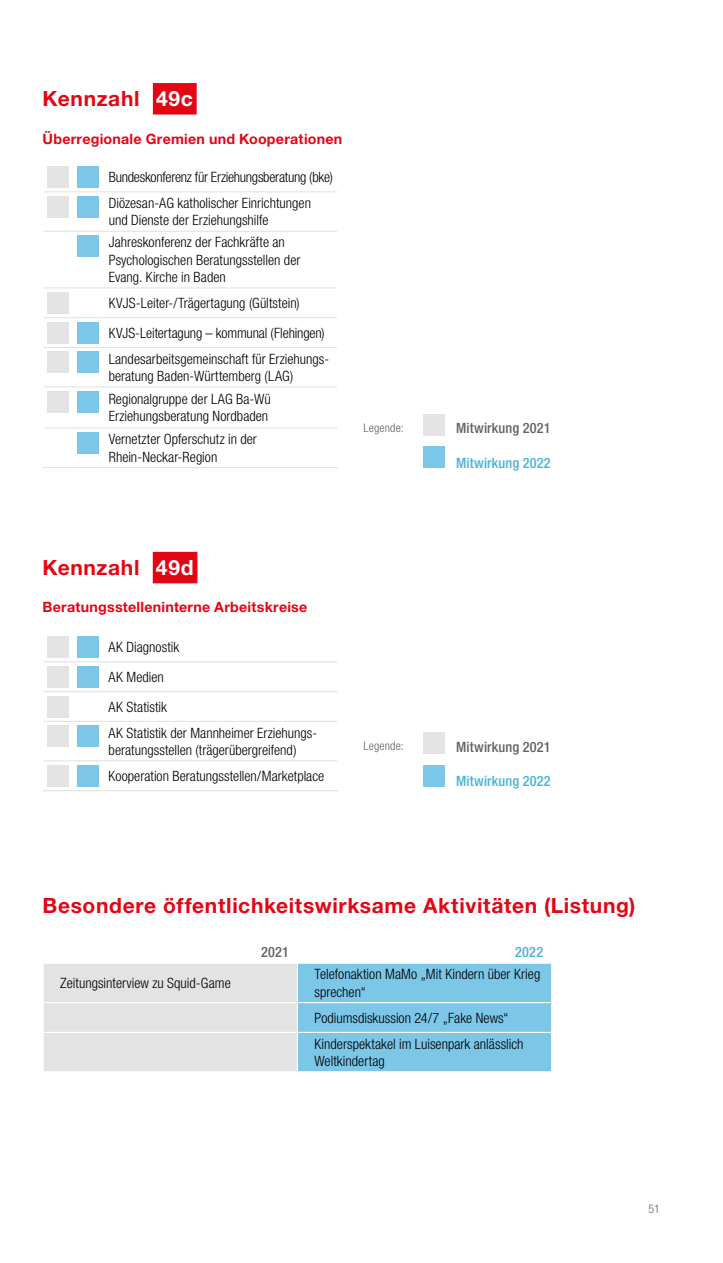
<style>
.page{position:relative;width:723px;height:1263px;background:#fff}
.page>*{position:absolute;margin:0;border:0;box-sizing:border-box;transform-origin:0 0}
.t1{font:700 21px "Helvetica Neue LT Std";letter-spacing:.03em;color:#e30613}
.t2{font:300 condensed 14.25px/17.2px "Helvetica Neue LT Std";color:#000}
.t3{font:700 14.25px "Helvetica Neue LT Std";letter-spacing:.015em;color:#e30613}
.t4{font:500 condensed 14.25px "Helvetica Neue LT Std";letter-spacing:.01em;color:#646363}
.t5{font:500 condensed 14.25px "Helvetica Neue LT Std";letter-spacing:.01em;color:#47b3dc}
.t6{font:300 condensed 12px "Helvetica Neue LT Std";letter-spacing:.01em;color:#646363}
.s1{color:#fff}
</style>
<div class="page">
<div style="left:153px;top:83px;width:44px;height:32px;background:#e30613"></div>
<hr style="left:103px;top:191px;width:234px;height:1px;background:#e3e3e3">
<hr style="left:103px;top:231px;width:234px;height:1px;background:#e3e3e3">
<hr style="left:103px;top:287px;width:234px;height:1px;background:#e3e3e3">
<hr style="left:103px;top:386px;width:234px;height:1px;background:#e3e3e3">
<hr style="left:103px;top:427px;width:234px;height:2px;background:#e3e3e3">
<hr style="left:43px;top:467px;width:30px;height:1px;background:#e3e3e3">
<hr style="left:73px;top:467px;width:30px;height:1px;background:#e3e3e3">
<hr style="left:103px;top:467px;width:235px;height:1px;background:#e3e3e3">
<hr style="left:103px;top:347px;width:234px;height:1px;background:#e3e3e3">
<hr style="left:103px;top:317px;width:234px;height:1px;background:#e3e3e3">
<svg style="left:44px;top:166px;width:59px;height:288px"></svg>
<div style="left:48px;top:166px;width:21px;height:22px;background:#e3e3e3"></div>
<div style="left:77px;top:166px;width:21px;height:22px;background:#7cc6e8"></div>
<div style="left:48px;top:196px;width:21px;height:21px;background:#e3e3e3"></div>
<div style="left:77px;top:196px;width:21px;height:21px;background:#7cc6e8"></div>
<div style="left:77px;top:235px;width:21px;height:22px;background:#7cc6e8"></div>
<div style="left:48px;top:292px;width:21px;height:21px;background:#e3e3e3"></div>
<div style="left:48px;top:322px;width:21px;height:21px;background:#e3e3e3"></div>
<div style="left:77px;top:322px;width:21px;height:21px;background:#7cc6e8"></div>
<div style="left:48px;top:352px;width:21px;height:21px;background:#e3e3e3"></div>
<div style="left:77px;top:352px;width:21px;height:21px;background:#7cc6e8"></div>
<div style="left:48px;top:391px;width:21px;height:21px;background:#e3e3e3"></div>
<div style="left:77px;top:391px;width:21px;height:21px;background:#7cc6e8"></div>
<div style="left:77px;top:432px;width:21px;height:22px;background:#7cc6e8"></div>
<div style="left:153px;top:552px;width:44px;height:31px;background:#e30613"></div>
<hr style="left:103px;top:661px;width:234px;height:1px;background:#e3e3e3">
<hr style="left:73px;top:691px;width:30px;height:1px;background:#e3e3e3">
<hr style="left:103px;top:691px;width:234px;height:1px;background:#e3e3e3">
<hr style="left:73px;top:721px;width:30px;height:1px;background:#e3e3e3">
<hr style="left:103px;top:721px;width:234px;height:1px;background:#e3e3e3">
<hr style="left:73px;top:760px;width:30px;height:1px;background:#e3e3e3">
<hr style="left:103px;top:760px;width:234px;height:1px;background:#e3e3e3">
<svg style="left:44px;top:661px;width:29px;height:1px"></svg>
<hr style="left:73px;top:661px;width:30px;height:1px;background:#e3e3e3">
<svg style="left:44px;top:691px;width:29px;height:31px"></svg>
<svg style="left:44px;top:760px;width:29px;height:27px"></svg>
<hr style="left:43px;top:790px;width:30px;height:1px;background:#e3e3e3">
<hr style="left:73px;top:790px;width:30px;height:1px;background:#e3e3e3">
<hr style="left:103px;top:790px;width:236px;height:1px;background:#e3e3e3">
<div style="left:48px;top:636px;width:21px;height:22px;background:#e3e3e3"></div>
<div style="left:77px;top:636px;width:21px;height:22px;background:#7cc6e8"></div>
<div style="left:48px;top:666px;width:21px;height:21px;background:#e3e3e3"></div>
<div style="left:77px;top:666px;width:21px;height:21px;background:#7cc6e8"></div>
<div style="left:48px;top:696px;width:21px;height:21px;background:#e3e3e3"></div>
<div style="left:48px;top:726px;width:21px;height:21px;background:#e3e3e3"></div>
<div style="left:77px;top:726px;width:21px;height:21px;background:#7cc6e8"></div>
<div style="left:48px;top:765px;width:21px;height:21px;background:#e3e3e3"></div>
<div style="left:77px;top:765px;width:21px;height:21px;background:#7cc6e8"></div>
<div style="left:423px;top:447px;width:21px;height:21px;background:#7cc6e8"></div>
<div style="left:423px;top:414px;width:21px;height:21px;background:#e3e3e3"></div>
<div style="left:423px;top:765px;width:21px;height:22px;background:#7cc6e8"></div>
<div style="left:423px;top:733px;width:21px;height:21px;background:#e3e3e3"></div>
<svg style="left:44px;top:963px;width:508px;height:108px;background:#b0d5e5"></svg>
<hr style="left:43px;top:1002px;width:254px;height:1px;background:#fff">
<hr style="left:297px;top:1002px;width:255px;height:1px;background:#fff">
<hr style="left:43px;top:1032px;width:254px;height:1px;background:#fff">
<hr style="left:297px;top:1032px;width:255px;height:1px;background:#fff">
<h1 class="t1" style="left:43px;top:86px;width:152px">Kennzahl <span class="s1">49c</span></h1>
<p class="t3" style="left:43px;top:131px;width:301px">Überregionale Gremien und Kooperationen</p>
<p class="t2" style="left:109px;top:164px;width:226px;line-height:26px">Bundeskonferenz für Erziehungsberatung (bke)<br>Diözesan-AG katholischer Einrichtungen</p>
<p class="t2" style="left:109px;top:209px;width:178px;line-height:22.2px">und Dienste der Erziehungshilfe<br>Jahreskonferenz der Fachkräfte an</p>
<p class="t2" style="left:109px;top:251px;width:193px">Psychologischen Beratungsstellen der<br>Evang. Kirche in Baden</p>
<p class="t2" style="left:109px;top:288px;width:218px;line-height:29.7px">KVJS-Leiter-/Trägertagung (Gültstein)<br>KVJS-Leitertagung – kommunal (Flehingen)</p>
<p class="t2" style="left:109px;top:350px;width:222px">Landesarbeitsgemeinschaft für Erziehungs&shy;beratung Baden-Württemberg (LAG)</p>
<p class="t2" style="left:109px;top:390px;width:164px">Regionalgruppe der LAG Ba-Wü<br>Erziehungsberatung Nordbaden</p>
<p class="t2" style="left:109px;top:430px;width:150px">Vernetzter Opferschutz in der<br>Rhein-Neckar-Region</p>
<p class="t6" style="left:364px;top:420px;width:41px">Legende:</p>
<h1 class="t1" style="left:43px;top:555px;width:153px">Kennzahl <span class="s1">49d</span></h1>
<p class="t3" style="left:43px;top:598px;width:266px">Beratungsstelleninterne Arbeitskreise</p>
<p class="t2" style="left:109px;top:632px;width:72px;line-height:29.7px">AK Diagnostik<br>AK Medien<br>AK Statistik</p>
<p class="t2" style="left:109px;top:724px;width:210px">AK Statistik der Mannheimer Erziehungs&shy;beratungsstellen (trägerübergreifend)</p>
<p class="t2" style="left:109px;top:767px;width:217px">Kooperation Beratungsstellen/Marketplace</p>
<p class="t6" style="left:364px;top:739px;width:41px">Legende:</p>
<p class="t4" style="left:456px;top:420px;width:96px">Mitwirkung 2021</p>
<p class="t5" style="left:456px;top:454px;width:96px">Mitwirkung 2022</p>
<p class="t4" style="left:456px;top:738px;width:96px">Mitwirkung 2021</p>
<p class="t5" style="left:456px;top:773px;width:96px">Mitwirkung 2022</p>
<h1 class="t1" style="left:43px;top:892px;width:594px">Besondere öffentlichkeitswirksame Aktivitäten (Listung)</h1>
<p class="t4" style="left:261px;top:944px;width:29px">2021</p>
<p class="t5" style="left:515px;top:944px;width:30px">2022</p>
<p class="t2" style="left:60px;top:974px;width:172px">Zeitungsinterview zu Squid-Game</p>
<p class="t2" style="left:314px;top:965px;width:227px">Telefonaktion MaMo „Mit Kindern über Krieg sprechen“</p>
<p class="t2" style="left:314px;top:1004px;width:211px;line-height:26px">Podiumsdiskussion 24/7 „Fake News“<br>Kinderspektakel im Luisenpark anlässlich</p>
<p class="t2" style="left:314px;top:1052px;width:72px">Weltkindertag</p>
<p class="t6" style="left:648px;top:1202px;width:13px">51</p>
</div>
